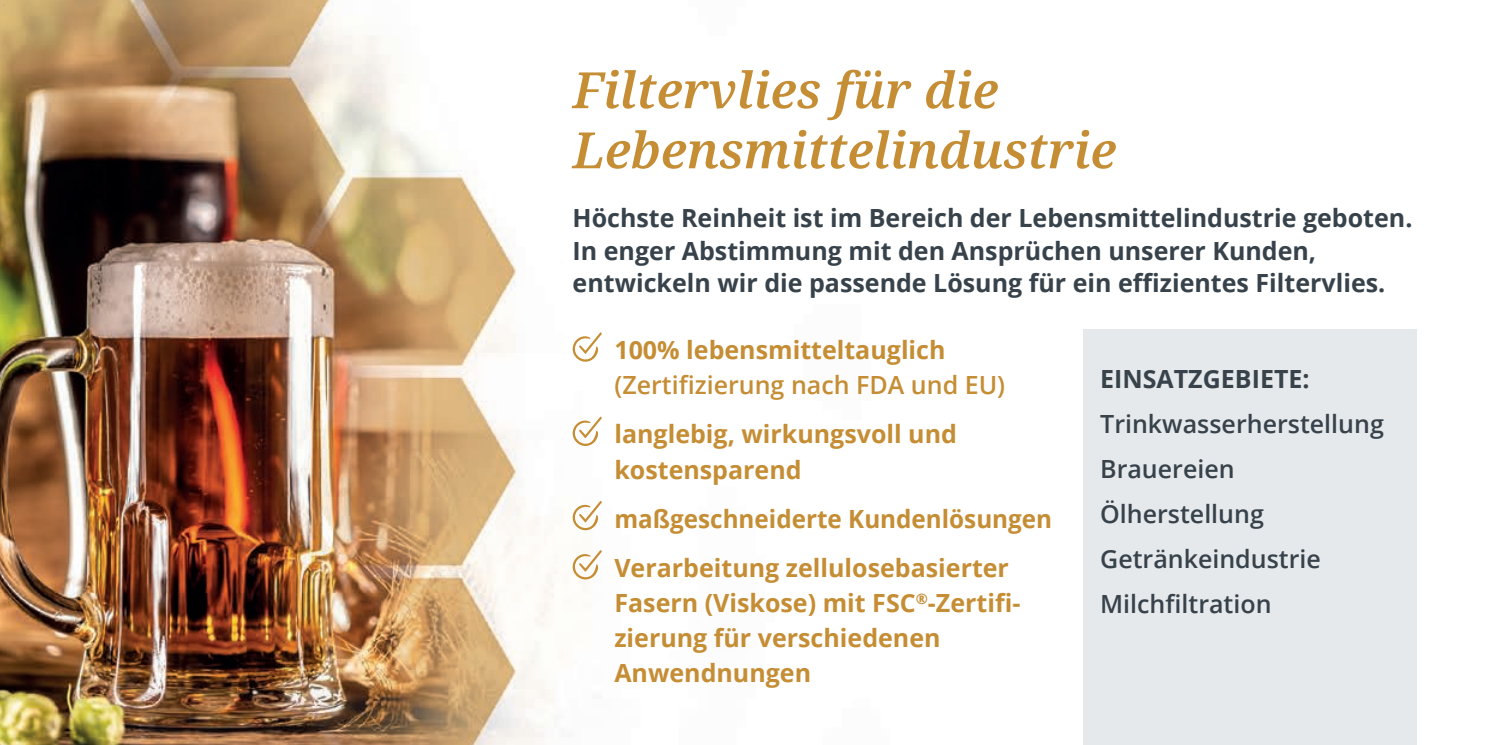
<style>
.page{position:relative;width:1489px;height:745px;background:#fff}
.page>*{position:absolute;margin:0;border:0;box-sizing:border-box;transform-origin:0 0}
.t1{font:italic 600 50px "Noto Serif";color:#c58d34}
.t2{font:700 25px "Open Sans";color:#c58d34}
.t3{font:700 25px/32.5px "Open Sans";color:#37424b}
.t4{font:600 25px "Open Sans";color:#37424b}
.t5{font:600 25px "Open Sans";color:#c58d34}
</style>
<div class="page">
<img style="left:0;top:0;width:1417px;height:744px">
<svg style="left:571px;top:332px;width:31px;height:29px"></svg>
<svg style="left:571px;top:416px;width:31px;height:29px"></svg>
<svg style="left:571px;top:500px;width:31px;height:30px"></svg>
<svg style="left:571px;top:549px;width:31px;height:30px"></svg>
<div style="left:1083px;top:330px;width:333px;height:414px;background:#e6e9eb"></div>
<p class="t1" style="left:572px;top:55px;width:427px">Filtervlies für die</p>
<p class="t1" style="left:572px;top:115px;width:545px">Lebensmittelindustrie</p>
<p class="t3" style="left:572px;top:201px;width:841px">Höchste Reinheit ist im Bereich der Lebensmittelindustrie geboten.<br>In enger Abstimmung mit den Ansprüchen unserer Kunden,</p>
<p class="t3" style="left:572px;top:266px;width:814px">entwickeln wir die passende Lösung für ein effizientes Filtervlies.</p>
<p class="t2" style="left:614px;top:332px;width:332px">100% lebensmitteltauglich</p>
<p class="t5" style="left:614px;top:368px;width:392px">(Zertifizierung nach FDA und EU)</p>
<p class="t2" style="left:614px;top:416px;width:344px">langlebig, wirkungsvoll und</p>
<p class="t2" style="left:614px;top:451px;width:189px">kostensparend</p>
<p class="t2" style="left:614px;top:500px;width:439px">maßgeschneiderte Kundenlösungen</p>
<p class="t2" style="left:614px;top:550px;width:396px">Verarbeitung zellulosebasierter</p>
<p class="t2" style="left:614px;top:585px;width:407px">Fasern (Viskose) mit FSC<sup>®</sup>-Zertifi-</p>
<p class="t2" style="left:614px;top:620px;width:328px">zierung für verschiedenen</p>
<p class="t2" style="left:614px;top:655px;width:198px">Anwendnungen</p>
<p class="t3" style="left:1100px;top:361px;width:211px">EINSATZGEBIETE:</p>
<p class="t4" style="left:1100px;top:406px;width:285px">Trinkwasserherstellung</p>
<p class="t4" style="left:1100px;top:451px;width:136px">Brauereien</p>
<p class="t4" style="left:1100px;top:496px;width:165px">Ölherstellung</p>
<p class="t4" style="left:1100px;top:541px;width:222px">Getränkeindustrie</p>
<p class="t4" style="left:1100px;top:586px;width:173px">Milchfiltration</p>
</div>
